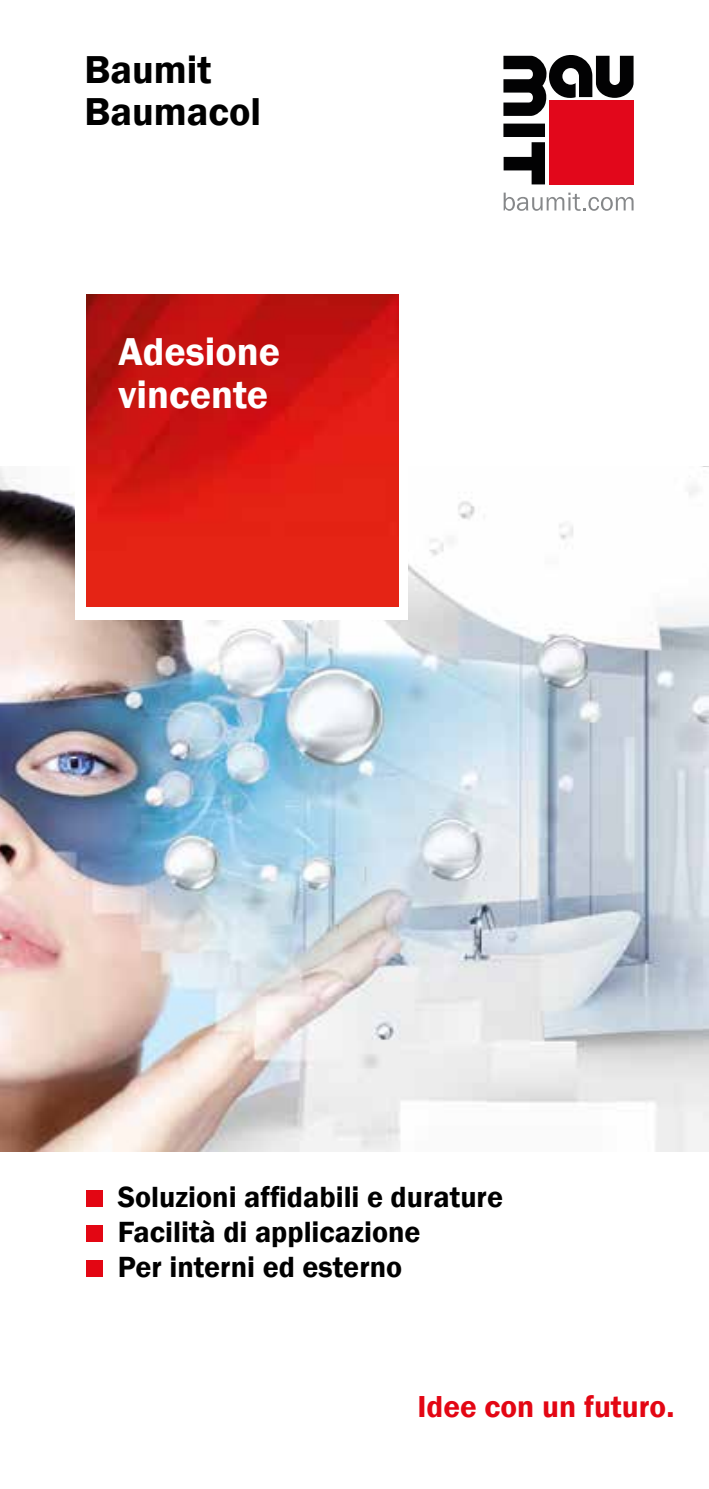
<style>
.page{position:relative;width:709px;height:1489px;background:#fff}
.page>*{position:absolute;margin:0;border:0;box-sizing:border-box;transform-origin:0 0}
.t1{font:600 40px/42.5px "Franklin Gothic";color:#fff}
.t2{font:600 40px/42.5px "Franklin Gothic";color:#000}
.t3{font:600 31.25px "Franklin Gothic";color:#e30613}
.t4{font:600 30px/35px "Franklin Gothic";color:#000}
</style>
<div class="page">
<img style="left:0;top:466px;width:709px;height:685px">
<div style="left:76px;top:294px;width:331px;height:326px;background:#fff"></div>
<div style="left:503px;top:124px;width:42px;height:13px;background:#020203"></div>
<svg style="left:503px;top:55px;width:130px;height:61px"></svg>
<div style="left:549px;top:100px;width:84px;height:84px;background:#e2071b"></div>
<svg style="left:503px;top:193px;width:130px;height:18px"></svg>
<svg style="left:503px;top:142px;width:42px;height:42px"></svg>
<img style="left:86px;top:294px;width:313px;height:312px">
<div style="left:86px;top:1190px;width:17px;height:16px;background:#e30613"></div>
<div style="left:86px;top:1225px;width:17px;height:16px;background:#e30613"></div>
<div style="left:86px;top:1260px;width:17px;height:16px;background:#e30613"></div>
<h1 class="t2" style="left:85px;top:48px;width:178px">Baumit<br>Baumacol</h1>
<h1 class="t1" style="left:119px;top:331px;width:163px">Adesione vincente</h1>
<p class="t4" style="left:118px;top:1179px;width:387px">Soluzioni affidabili e durature<br>Facilità di applicazione<br>Per interni ed esterno</p>
<p class="t3" style="left:417px;top:1386px;width:258px">Idee con un futuro.</p>
</div>
